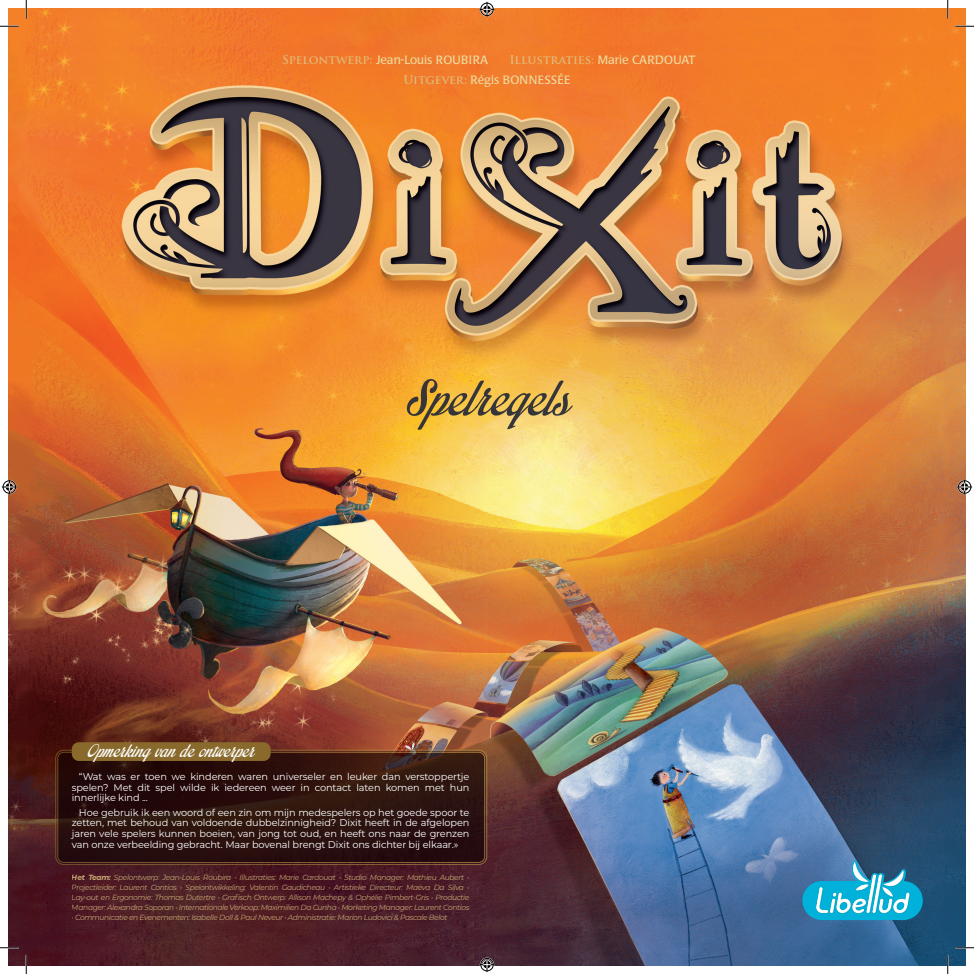
<style>
.page{position:relative;width:974px;height:974px;background:#fff}
.page>*{position:absolute;margin:0;border:0;box-sizing:border-box;transform-origin:0 0}
.t1{font:italic 68.75px "Impregnable Personal Use Only";color:#363539}
.t2{font:italic 25px "Impregnable Personal Use Only";color:#fff}
.t3{font:11.88px "Poppl Laudatio";color:#eddca0}
.t4{font:700 11.88px "Trajan Pro";color:#e0b976}
.t5{font:11.88px "Poppl Laudatio";letter-spacing:.02em;color:#eddca0}
.t6{font:9.75px/10.6px "Montserrat";letter-spacing:-.01em;color:#fff;text-align:justify}
.t7{font:italic 7.5px/10px "Montserrat";letter-spacing:-.05em;color:#d2b57b;text-align:justify}
.s1{font-family:"Trajan Pro";font-weight:700;color:#e0b976}
.s2{font-family:"Poppl Laudatio";font-weight:400;color:#eddca0}
.s3{font-weight:700}
</style>
<div class="page">
<img style="left:9px;top:9px;width:956px;height:956px">
<svg style="left:802px;top:860px;width:121px;height:60px;background:#3ca0c2"></svg>
<svg style="left:57px;top:751px;width:429px;height:112px;background:#2b110d"></svg>
<div style="left:55px;top:750px;width:432px;height:115px;border:1px solid #fff;border-radius:8px"></div>
<div style="left:58px;top:752px;width:427px;height:110px;border:1px solid #fff;border-radius:6px"></div>
<div style="left:72px;top:742px;width:199px;height:19px;background:#896a2c;border-radius:7px"></div>
<svg style="left:0;top:25px;width:19px;height:2px"></svg>
<svg style="left:955px;top:25px;width:19px;height:2px"></svg>
<svg style="left:0;top:947px;width:19px;height:1px"></svg>
<svg style="left:955px;top:947px;width:19px;height:1px"></svg>
<svg style="left:25px;top:0;width:2px;height:19px"></svg>
<svg style="left:25px;top:955px;width:2px;height:19px"></svg>
<svg style="left:947px;top:0;width:1px;height:19px"></svg>
<svg style="left:947px;top:955px;width:1px;height:19px"></svg>
<svg style="left:479px;top:2px;width:15px;height:15px"></svg>
<svg style="left:479px;top:957px;width:15px;height:15px"></svg>
<svg style="left:2px;top:479px;width:15px;height:15px"></svg>
<svg style="left:957px;top:479px;width:15px;height:15px"></svg>
<h3 class="t3" style="left:282px;top:54px;width:207px"><span class="s1">Spelontwerp:</span> Jean-Louis ROUBIRA</h3>
<h3 class="t4" style="left:509px;top:53px;width:187px">Illustraties: <span class="s2">Marie CARDOUAT</span></h3>
<h3 class="t5" style="left:403px;top:74px;width:169px"><span class="s1">Uitgever:</span> Régis BONNESSÉE</h3>
<h1 class="t1" style="left:405px;top:368px;width:166px">Spelregels</h1>
<h2 class="t2" style="left:87px;top:740px;width:173px">Opmerking van deontwerper</h2>
<p class="t6" style="left:72px;top:771px;width:399px;text-indent:7px">“Wat was er toen we kinderen waren universeler en leuker dan verstoppertje spelen? Met dit spel wilde ik iedereen weer in contact laten komen met hun innerlijke kind ...</p>
<p class="t6" style="left:72px;top:806px;width:399px;text-indent:7px">Hoe gebruik ik een woord of een zin om mijn medespelers op het goede spoor te zetten, met behoud van voldoende dubbelzinnigheid? Dixit heeft in de afgelopen jaren vele spelers kunnen boeien, van jong tot oud, en heeft ons naar de grenzen van onze verbeelding gebracht. Maar bovenal brengt Dixit ons dichter bij elkaar.»</p>
<p class="t7" style="left:72px;top:871px;width:399px"><span class="s3">Het Team:</span> Spelontwerp: Jean-Louis Roubira • Illustraties: Marie Cardouat • Studio Manager: Mathieu Aubert • Projectleider: Laurent Contios • Spelontwikkeling: Valentin Gaudicheau • Artistieke Directeur: Maëva Da Silva • Lay-out en Ergonomie: Thomas Dutertre • Grafisch Ontwerp: Allison Machepy &amp; Ophélie Pimbert-Gris • Productie Manager: Alexandra Soporan • Internationale Verkoop: Maximilien Da Cunha • Marketing Manager: Laurent Contios</p>
<p class="t7" style="left:72px;top:911px;width:377px">• Communicatie en Evenementen: Isabelle Doll &amp; Paul Neveur • Administratie: Marion Ludovici &amp; Pascale Belot</p>
</div>
